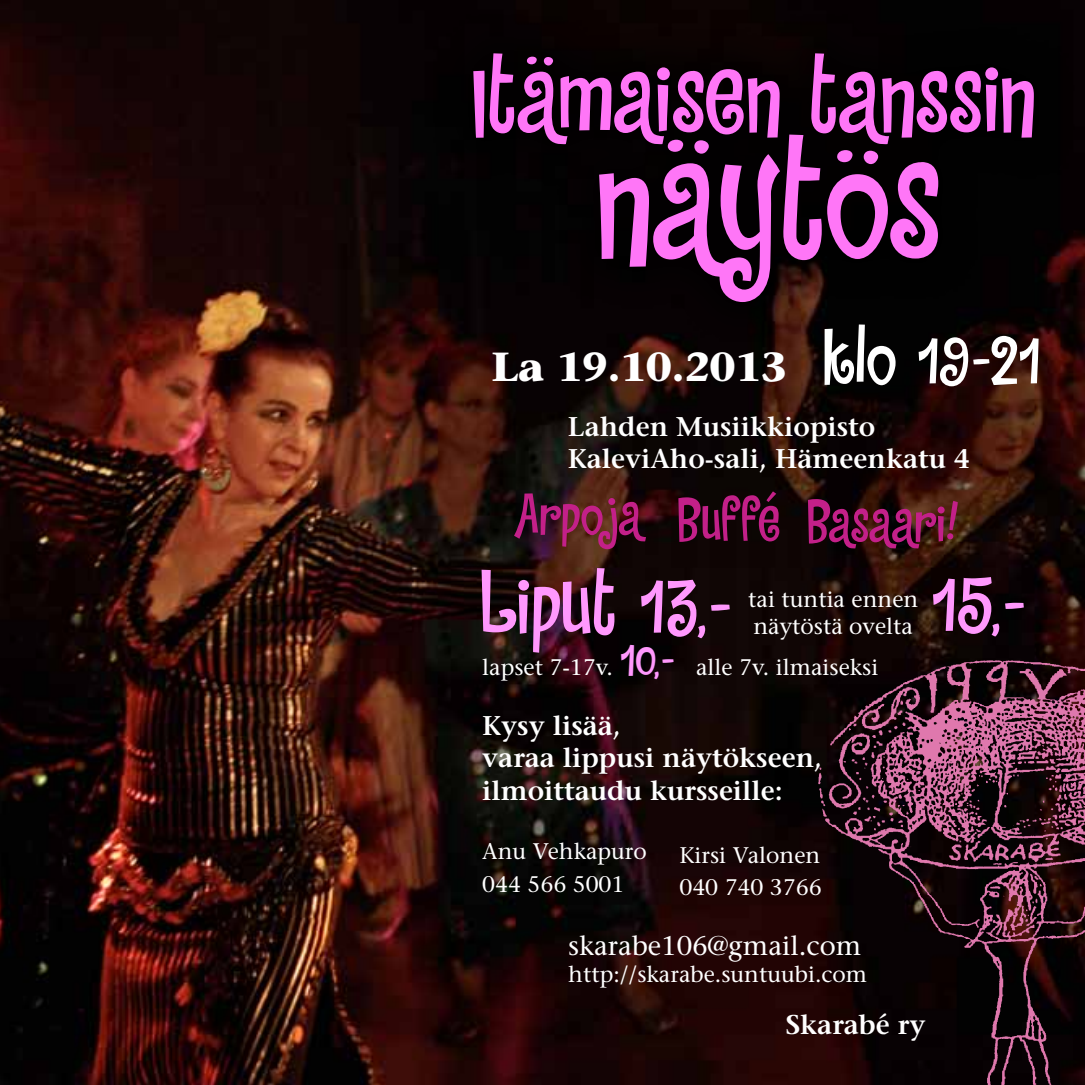
<style>
.page{position:relative;width:1085px;height:1085px;background:#fff}
.page>*{position:absolute;margin:0;border:0;box-sizing:border-box;transform-origin:0 0}
.t1{font:155.25px "House Gen Col Countryhouse";letter-spacing:-.05em;color:#ff76f7}
.t2{font:99px "House Gen Col Countryhouse";letter-spacing:-.04em;color:#ff76f7}
.t3{font:83.25px "House Gen Col Countryhouse";letter-spacing:-.03em;color:#ff98fd}
.t4{font:72px "House Gen Col Countryhouse";letter-spacing:-.035em;color:#fff}
.t5{font:54px "House Gen Col Countryhouse";letter-spacing:-.045em;color:#c32089}
.t6{font:700 40.5px "Stone Serif";color:#fff}
.t7{font:600 27px/32.4px "Stone Serif";color:#fff}
.t8{font:27px "Stone Serif";color:#fff}
.t9{font:22.5px/32.4px "Stone Serif";color:#fff}
.s1{font-family:"House Gen Col Countryhouse";font-size:49.5px;color:#ff98fd}
</style>
<div class="page">
<img style="left:0;top:0;width:1084px;height:1084px">
<img style="left:812px;top:656px;width:272px;height:428px">
<div style="left:431px;top:12px;width:644px;height:331px;background:#000"></div>
<h2 class="t2" style="left:470px;top:29px;width:569px">Itämaisen tanssin</h2>
<h1 class="t1" style="left:593px;top:97px;width:351px">näytös</h1>
<h3 class="t6" style="left:491px;top:342px;width:296px">La 19.10.2013</h3>
<h3 class="t4" style="left:821px;top:310px;width:220px">klo 19-21</h3>
<p class="t7" style="left:567px;top:410px;width:404px">Lahden Musiikkiopisto<br>KaleviAho-sali, Hämeenkatu 4</p>
<h3 class="t5" style="left:512px;top:484px;width:449px">Arpoja Buffé Basaari!</h3>
<h3 class="t3" style="left:478px;top:547px;width:255px">Liput 13,-</h3>
<p class="t9" style="left:748px;top:585px;width:171px;line-height:27px">tai tuntia ennen näytöstä ovelta</p>
<p class="t9" style="left:482px;top:651px;width:397px">lapset 7-17v. <span class="s1">10,-</span> alle 7v. ilmaiseksi</p>
<p class="t7" style="left:482px;top:709px;width:341px">Kysy lisää,<br>varaa lippusi näytökseen, ilmoittaudu kursseille:</p>
<h3 class="t3" style="left:929px;top:546px;width:98px">15,-</h3>
<p class="t9" style="left:482px;top:835px;width:166px">Anu Vehkapuro<br>044 566 5001</p>
<p class="t9" style="left:679px;top:838px;width:144px">Kirsi Valonen<br>040 740 3766</p>
<p class="t8" style="left:568px;top:929px;width:294px">skarabe106@gmail.com</p>
<p class="t9" style="left:568px;top:958px;width:300px">http://skarabe.suntuubi.com</p>
<p class="t7" style="left:785px;top:1008px;width:141px">Skarabé ry</p>
</div>
